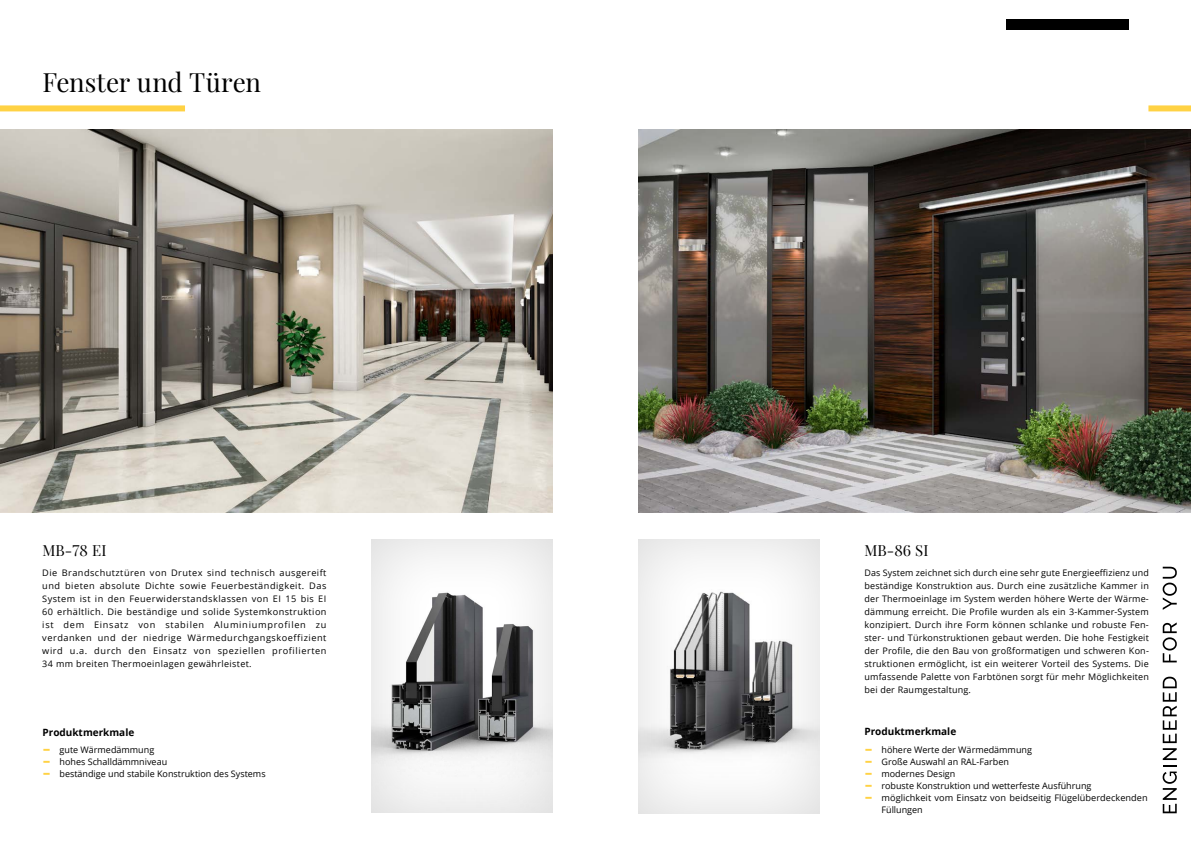
<style>
.page{position:relative;width:1191px;height:842px;background:#fff}
.page>*{position:absolute;margin:0;border:0;box-sizing:border-box;transform-origin:0 0}
.t1{font:26px "Playfair Display";color:#000}
.t2{font:26px "Open Sans";color:#ffd244}
.t3{font:15px "Playfair Display";color:#000}
.t4{font:700 10px "Open Sans";color:#000}
.t5{font:9px/13px "Open Sans";color:#000;text-align:justify}
</style>
<div class="page">
<img style="left:638px;top:129px;width:553px;height:383px">
<div style="left:370px;top:538px;width:183px;height:275px;background:#000;opacity:.15"></div>
<img style="left:0;top:130px;width:553px;height:383px">
<div style="left:636px;top:538px;width:183px;height:276px;background:#000;opacity:.15"></div>
<svg style="left:1162px;top:677px;width:14px;height:136px"></svg>
<svg style="left:1162px;top:622px;width:14px;height:40px"></svg>
<svg style="left:1162px;top:567px;width:14px;height:43px"></svg>
<div style="left:0;top:105px;width:185px;height:6px;background:#ffd244"></div>
<div style="left:1148px;top:105px;width:43px;height:6px;background:#ffd244"></div>
<div style="left:1006px;top:19px;width:122px;height:10px;background:#000"></div>
<h1 class="t1" style="left:43px;top:62px;width:220px">Fenster und Türen</h1>
<h2 class="t3" style="left:43px;top:538px;width:66px">MB-78 EI</h2>
<p class="t5" style="left:42px;top:565px;width:286px">Die Brandschutztüren von Drutex sind technisch ausgereift und bieten absolute Dichte sowie Feuerbeständigkeit. Das System ist in den Feuerwiderstandsklassen von EI 15 bis EI 60 erhältlich. Die beständige und solide Systemkonstruktion ist dem Einsatz von stabilen Aluminiumprofilen zu verdanken und der niedrige Wärmedurchgangskoeffizient wird u.a. durch den Einsatz von speziellen profilierten 34 mm breiten Thermoeinlagen gewährleistet.</p>
<p class="t4" style="left:43px;top:725px;width:93px">Produktmerkmale</p>
<h1 class="t2" style="left:43px;top:730px;width:10px">-</h1>
<p class="t5" style="left:60px;top:743px;width:96px">gute Wärmedämmung</p>
<h1 class="t2" style="left:43px;top:742px;width:10px">-</h1>
<p class="t5" style="left:60px;top:755px;width:109px">hohes Schalldämmniveau</p>
<h1 class="t2" style="left:43px;top:754px;width:10px">-</h1>
<p class="t5" style="left:60px;top:767px;width:208px">beständige und stabile Konstruktion des Systems</p>
<h2 class="t3" style="left:864px;top:538px;width:66px">MB-86 SI</h2>
<p class="t5" style="left:864px;top:565px;width:286px">Das System zeichnet sich durch eine sehr gute Energieeffizienz und beständige Konstruktion aus. Durch eine zusätzliche Kammer in der Thermoeinlage im System werden höhere Werte der Wärme&shy;dämmung erreicht. Die Profile wurden als ein 3-Kammer-System konzipiert. Durch ihre Form können schlanke und robuste Fen&shy;ster- und Türkonstruktionen gebaut werden. Die hohe Festigkeit der Profile, die den Bau von großformatigen und schweren Kon&shy;struktionen ermöglicht, ist ein weiterer Vorteil des Systems. Die umfassende Palette von Farbtönen sorgt für mehr Möglichkeiten bei der Raumgestaltung.</p>
<p class="t4" style="left:864px;top:724px;width:93px">Produktmerkmale</p>
<h1 class="t2" style="left:864px;top:729px;width:10px">-</h1>
<p class="t5" style="left:881px;top:743px;width:152px">höhere Werte der Wärmedämmung</p>
<h1 class="t2" style="left:864px;top:741px;width:10px">-</h1>
<p class="t5" style="left:881px;top:755px;width:129px">Große Auswahl an RAL-Farben</p>
<h1 class="t2" style="left:864px;top:753px;width:10px">-</h1>
<p class="t5" style="left:881px;top:767px;width:75px">modernes Design</p>
<h1 class="t2" style="left:864px;top:765px;width:10px">-</h1>
<p class="t5" style="left:881px;top:779px;width:211px">robuste Konstruktion und wetterfeste Ausführung</p>
<h1 class="t2" style="left:864px;top:777px;width:10px">-</h1>
<p class="t5" style="left:881px;top:791px;width:268px;line-height:12px">möglichkeit vom Einsatz von beidseitig Flügelüberdeckenden<br>Füllungen</p>
</div>
